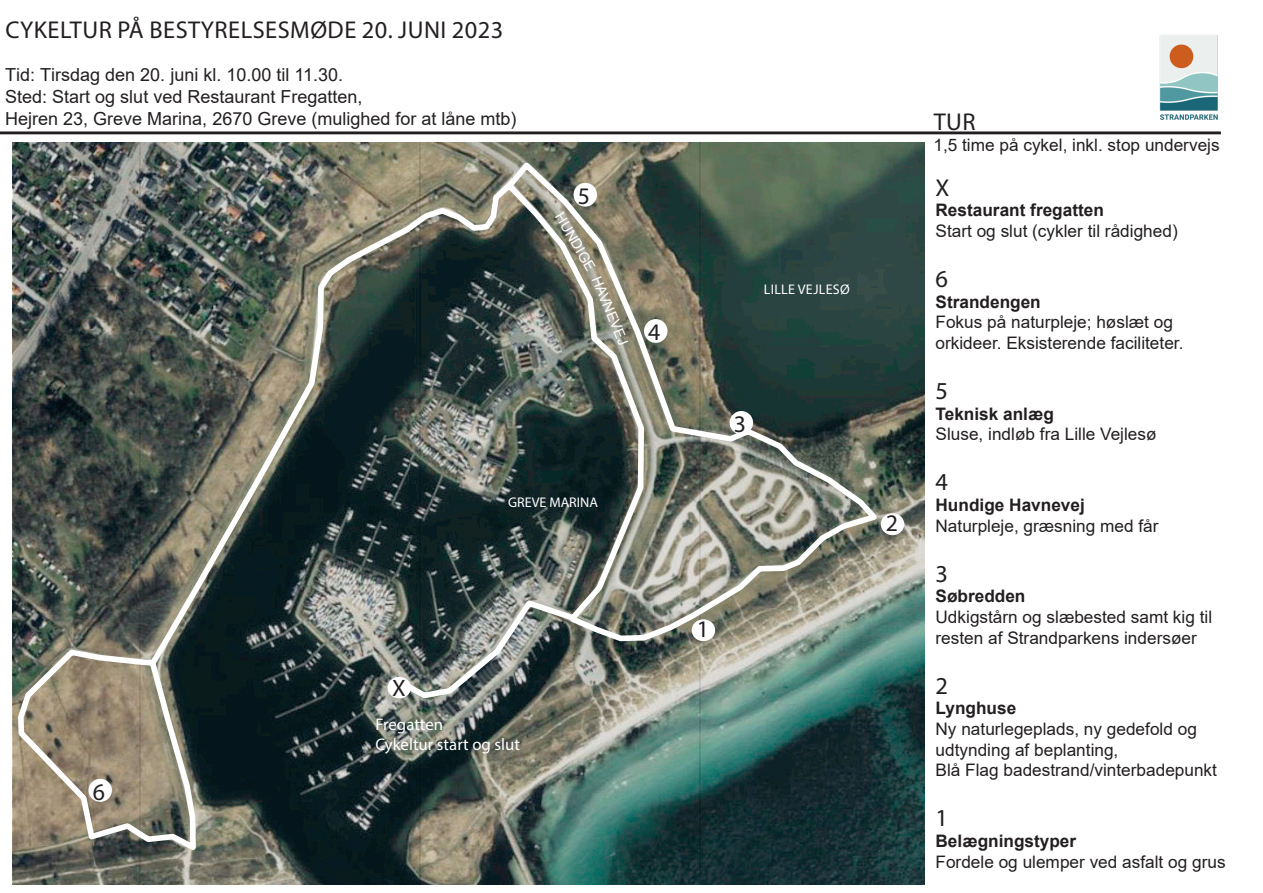
<style>
.page{position:relative;width:1263px;height:893px;background:#fff}
.page>*{position:absolute;margin:0;border:0;box-sizing:border-box;transform-origin:0 0}
.t1{font:24.45px "Myriad Pro";letter-spacing:.02em;color:#231f20}
.t2{font:23.85px "Myriad Pro";color:#231f20}
.t3{font:18px/21.6px "Arial";color:#231f20}
.t4{font:17.25px/20.7px "Arial";color:#231f20}
.t5{font:700 17.25px "Arial";color:#231f20}
.t6{font:16.8px "Myriad Pro";color:#fff}
.t7{font:14.1px "Arial";color:#fff}
.t8{font:14.1px "Myriad Pro";letter-spacing:.02em;color:#fff}
.t9{font:14.1px "Myriad Pro";color:#fff}
</style>
<div class="page">
<img style="left:13px;top:142px;width:911px;height:742px">
<img style="left:1159px;top:35px;width:59px;height:85px">
<img style="left:145px;top:178px;width:502px;height:523px">
<svg style="left:15px;top:644px;width:184px;height:213px;background:#8d8676"></svg>
<svg style="left:501px;top:157px;width:383px;height:487px;background:#616b61"></svg>
<div style="left:644px;top:319px;width:23px;height:24px;background:#fff;border-radius:50%"></div>
<div style="left:573px;top:183px;width:24px;height:24px;background:#fff;border-radius:50%"></div>
<div style="left:730px;top:411px;width:23px;height:23px;background:#fff;border-radius:50%"></div>
<div style="left:881px;top:513px;width:23px;height:22px;background:#fff;border-radius:50%"></div>
<div style="left:692px;top:619px;width:23px;height:22px;background:#fff;border-radius:50%"></div>
<div style="left:387px;top:677px;width:24px;height:21px;background:#fff;border-radius:50%"></div>
<hr style="left:0;top:131px;width:1221px;height:3px;background:#231f20">
<p class="t1" style="left:5px;top:15px;width:499px">CYKELTUR PÅ BESTYRELSESMØDE 20. JUNI 2023</p>
<p class="t3" style="left:5px;top:64px;width:513px">Tid: Tirsdag den 20. juni kl. 10.00 til 11.30.<br>Sted: Start og slut ved Restaurant Fregatten,<br>Hejren 23, Greve Marina, 2670 Greve (mulighed for at låne mtb)</p>
<p class="t2" style="left:578px;top:181px;width:14px">5</p>
<p class="t7" style="left:567px;top:209px;width:66px;rotate:60deg">HUNDIGE</p>
<p class="t7" style="left:605px;top:273px;width:75px;rotate:68deg">HAVNEVEJ</p>
<p class="t2" style="left:648px;top:317px;width:14px">4</p>
<p class="t9" style="left:508px;top:493px;width:91px">GREVE MARINA</p>
<p class="t2" style="left:93px;top:777px;width:14px">6</p>
<p class="t2" style="left:392px;top:673px;width:15px">X</p>
<p class="t6" style="left:375px;top:714px;width:69px">Fregatten</p>
<p class="t6" style="left:375px;top:734px;width:146px">Cykeltur start og slut</p>
<p class="t8" style="left:764px;top:280px;width:87px">LILLE VEJLESØ</p>
<p class="t2" style="left:734px;top:409px;width:14px">3</p>
<p class="t2" style="left:697px;top:614px;width:14px">1</p>
<p class="t2" style="left:886px;top:508px;width:14px">2</p>
<p class="t1" style="left:934px;top:107px;width:44px">TUR</p>
<p class="t4" style="left:933px;top:134px;width:288px">1,5 time på cykel, inkl. stop undervejs</p>
<p class="t1" style="left:935px;top:172px;width:15px">X</p>
<p class="t5" style="left:935px;top:198px;width:170px">Restaurant fregatten</p>
<p class="t4" style="left:935px;top:221px;width:244px">Start og slut (cykler til rådighed)</p>
<p class="t1" style="left:935px;top:264px;width:14px">6</p>
<p class="t5" style="left:935px;top:290px;width:107px">Strandengen</p>
<p class="t4" style="left:935px;top:312px;width:249px">Fokus på naturpleje; høslæt og orkideer. Eksisterende faciliteter.</p>
<p class="t1" style="left:935px;top:376px;width:14px">5</p>
<p class="t5" style="left:935px;top:401px;width:120px">Teknisk anlæg</p>
<p class="t4" style="left:935px;top:424px;width:223px">Sluse, indløb fra Lille Vejlesø</p>
<p class="t1" style="left:935px;top:467px;width:14px">4</p>
<p class="t5" style="left:935px;top:493px;width:151px">Hundige Havnevej</p>
<p class="t4" style="left:935px;top:515px;width:225px">Naturpleje, græsning med får</p>
<p class="t1" style="left:935px;top:558px;width:14px">3</p>
<p class="t5" style="left:935px;top:584px;width:91px">Søbredden</p>
<p class="t4" style="left:935px;top:606px;width:278px">Udkigstårn og slæbested samt kig til resten af Strandparkens indersøer</p>
<p class="t1" style="left:935px;top:670px;width:14px">2</p>
<p class="t5" style="left:935px;top:696px;width:82px">Lynghuse</p>
<p class="t4" style="left:935px;top:718px;width:263px">Ny naturlegeplads, ny gedefold og udtynding af beplanting,</p>
<p class="t4" style="left:935px;top:760px;width:283px">Blå Flag badestrand/vinterbadepunkt</p>
<p class="t1" style="left:935px;top:803px;width:14px">1</p>
<p class="t5" style="left:935px;top:829px;width:142px">Belægningstyper</p>
<p class="t4" style="left:935px;top:851px;width:292px">Fordele og ulemper ved asfalt og grus</p>
</div>
